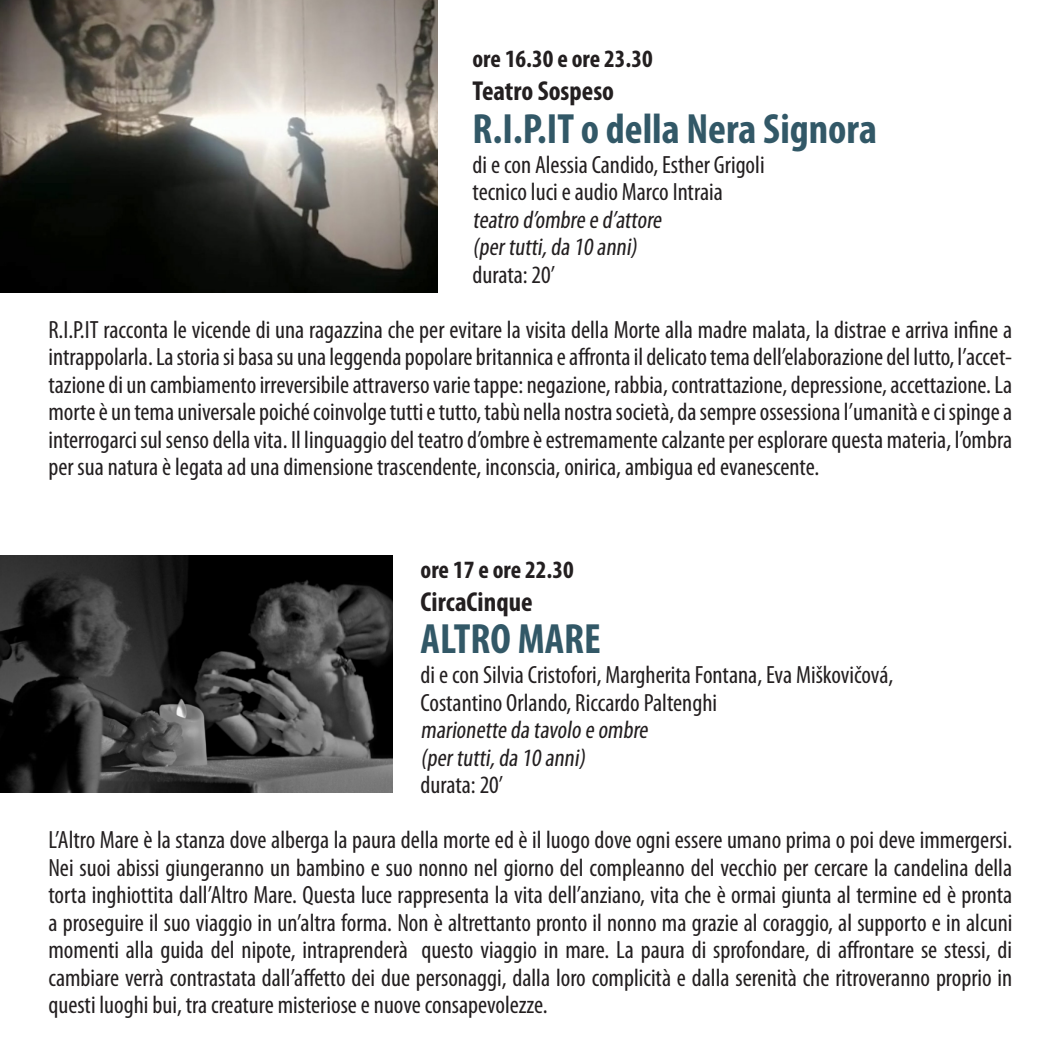
<style>
.page{position:relative;width:1063px;height:1063px;background:#fff}
.page>*{position:absolute;margin:0;border:0;box-sizing:border-box;transform-origin:0 0}
.t1{font:700 condensed 42.5px "Myriad Pro";color:#325867}
.t2{font:700 condensed 27.5px "Myriad Pro";color:#231f20}
.t3{font:condensed 25px/27.5px "Myriad Pro";color:#231f20;text-align:justify}
.t4{font:700 condensed 25px "Myriad Pro";color:#231f20}
</style>
<div class="page">
<img style="left:0;top:556px;width:392px;height:237px">
<img style="left:1px;top:0;width:436px;height:292px">
<p class="t4" style="left:473px;top:43px;width:182px">ore 16.30 e ore 23.30</p>
<p class="t2" style="left:473px;top:74px;width:143px">Teatro Sospeso</p>
<p class="t1" style="left:473px;top:102px;width:406px">R.I.P.IT o della Nera Signora</p>
<p class="t3" style="left:473px;top:150px;width:294px">di e con Alessia Candido, Esther Grigoli</p>
<p class="t3" style="left:473px;top:178px;width:252px">tecnico luci e audio Marco Intraia</p>
<p class="t3" style="left:473px;top:205px;width:194px">teatro d’ombre e d’attore</p>
<p class="t3" style="left:473px;top:233px;width:170px">(pertutti,da 10 anni)</p>
<p class="t3" style="left:473px;top:260px;width:84px">durata: 20’</p>
<p class="t3" style="left:48px;top:315px;width:965px">R.I.P.IT racconta le vicende di una ragazzina che per evitare la visita della Morte alla madre malata, la distrae e arriva infine a intrappolarla. La storia si basa su una leggenda popolare britannica e affronta il delicato tema dell’elaborazione del lutto, l’accet&shy;tazione di un cambiamento irreversibile attraverso varie tappe: negazione, rabbia, contrattazione, depressione, accettazione. La morte è un tema universale poiché coinvolge tutti e tutto, tabù nella nostra società, da sempre ossessiona l’umanità e ci spinge a interrogarci sul senso della vita. Il linguaggio del teatro d’ombre è estremamente calzante per esplorare questa materia, l’ombra per sua natura è legata ad una dimensione trascendente, inconscia, onirica, ambigua ed evanescente.</p>
<p class="t4" style="left:421px;top:554px;width:155px">ore 17 e ore 22.30</p>
<p class="t2" style="left:421px;top:584px;width:114px">CircaCinque</p>
<p class="t1" style="left:421px;top:612px;width:182px">ALTRO MARE</p>
<p class="t3" style="left:421px;top:661px;width:474px">di e con Silvia Cristofori, Margherita Fontana, Eva Miškovičová,</p>
<p class="t3" style="left:421px;top:688px;width:298px">Costantino Orlando, Riccardo Paltenghi</p>
<p class="t3" style="left:421px;top:716px;width:233px">marionette da tavolo e ombre</p>
<p class="t3" style="left:421px;top:743px;width:170px">(pertutti,da 10 anni)</p>
<p class="t3" style="left:421px;top:771px;width:84px">durata: 20’</p>
<p class="t3" style="left:48px;top:826px;width:965px">L’Altro Mare è la stanza dove alberga la paura della morte ed è il luogo dove ogni essere umano prima o poi deve immergersi.<br>Nei suoi abissi giungeranno un bambino e suo nonno nel giorno del compleanno del vecchio per cercare la candelina della torta inghiottita dall’Altro Mare. Questa luce rappresenta la vita dell’anziano, vita che è ormai giunta al termine ed è pronta a proseguire il suo viaggio in un’altra forma. Non è altrettanto pronto il nonno ma grazie al coraggio, al supporto e in alcuni momenti alla guida del nipote, intraprenderà questo viaggio in mare. La paura di sprofondare, di affrontare se stessi, di cambiare verrà contrastata dall’affetto dei due personaggi, dalla loro complicità e dalla serenità che ritroveranno proprio in questi luoghi bui, tra creature misteriose e nuove consapevolezze.</p>
</div>
